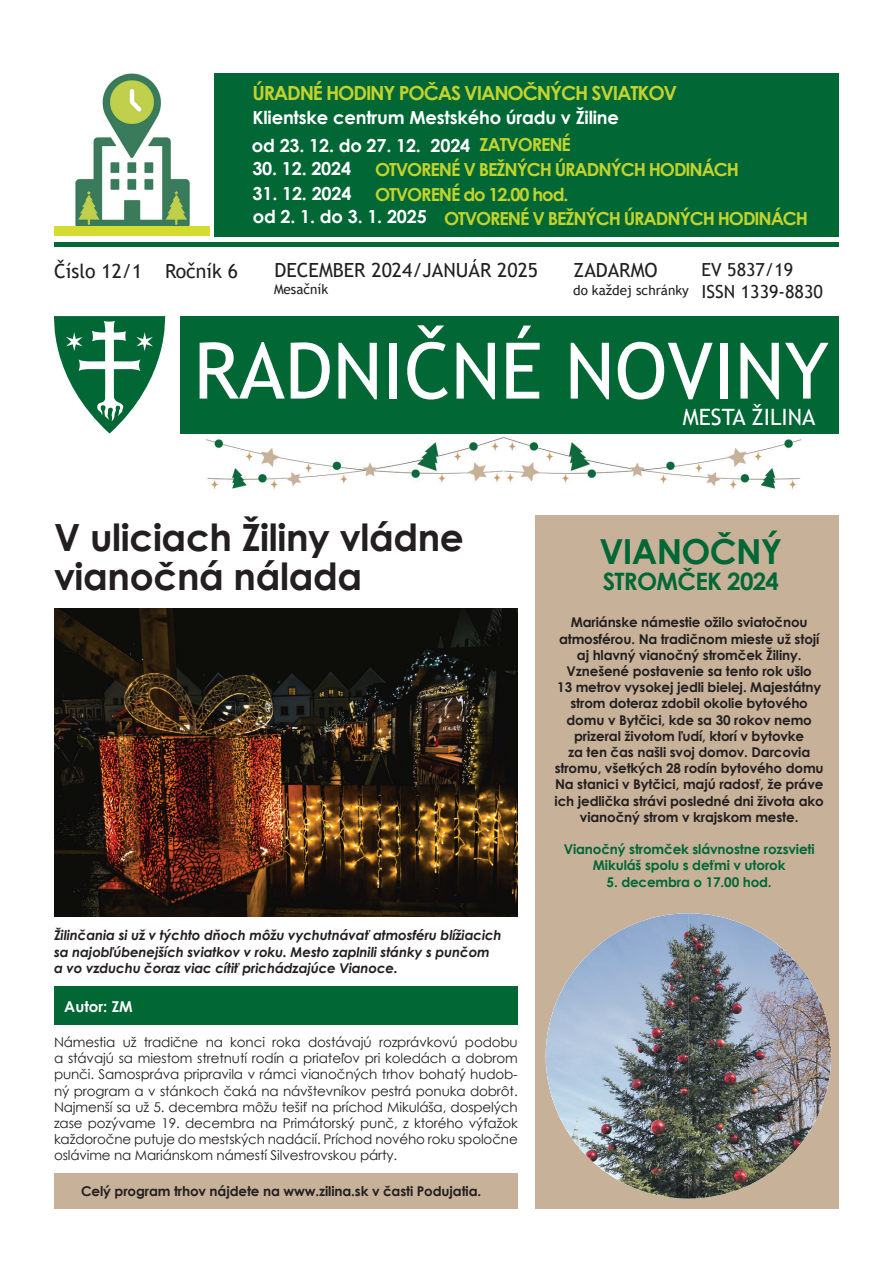
<style>
.page{position:relative;width:893px;height:1263px;background:#fff}
.page>*{position:absolute;margin:0;border:0;box-sizing:border-box;transform-origin:0 0}
.t1{font:78px "Trebuchet MS";color:#fff}
.t2{font:700 37.5px/39px "Century Gothic";letter-spacing:-.01em;color:#231f20}
.t3{font:700 34.5px "Century Gothic";letter-spacing:-.02em;color:#006735}
.t4{font:700 24px "Century Gothic";letter-spacing:-.03em;color:#006735}
.t5{font:22.5px "Trebuchet MS";color:#fff}
.t6{font:19.5px "Trebuchet MS";color:#231f20}
.t7{font:700 19.5px "Century Gothic";letter-spacing:-.06em;color:#c3d32e}
.t8{font:700 18px/23.9px "Century Gothic";letter-spacing:-.06em;color:#c3d32e}
.t9{font:700 18px "Century Gothic";letter-spacing:-.01em;color:#fff}
.t10{font:18px "Trebuchet MS";color:#231f20}
.t11{font:700 15px "Century Gothic";color:#fff}
.t12{font:700 13.5px/16.2px "Century Gothic";letter-spacing:-.01em;color:#231f20;text-align:center}
.t13{font:13.5px/16.2px "Century Gothic";letter-spacing:-.01em;color:#231f20;text-align:justify}
.t14{font:italic 700 13.5px/16.2px "Century Gothic";letter-spacing:-.01em;color:#231f20}
.t15{font:700 13.5px/16.2px "Century Gothic";letter-spacing:-.01em;color:#006735;text-align:center}
.t16{font:13.5px "Trebuchet MS";color:#231f20}
.s1{color:#fff}
</style>
<div class="page">
<div style="left:54px;top:1173px;width:464px;height:36px;background:#c7b299"></div>
<div style="left:536px;top:516px;width:303px;height:693px;background:#c7b299"></div>
<div style="left:180px;top:316px;width:659px;height:118px;background:#006735"></div>
<svg style="left:54px;top:316px;width:112px;height:118px"></svg>
<div style="left:54px;top:242px;width:785px;height:5px;background:#006735"></div>
<img style="left:546px;top:913px;width:285px;height:286px">
<img style="left:54px;top:609px;width:464px;height:308px">
<div style="left:54px;top:986px;width:463px;height:38px;background:#006735"></div>
<div style="left:215px;top:73px;width:624px;height:164px;background:#006735"></div>
<img style="left:54px;top:73px;width:145px;height:154px">
<div style="left:54px;top:227px;width:156px;height:9px;background:#d4dd2f"></div>
<img style="left:206px;top:437px;width:596px;height:53px">
<h3 class="t7" style="left:252px;top:78px;width:426px">ÚRADNÉ HODINY POČAS VIANOČNÝCH SVIATKOV</h3>
<h3 class="t9" style="left:252px;top:131px;width:220px">od 23. 12. do 27. 12. 2024</h3>
<h3 class="t9" style="left:252px;top:154px;width:100px">30. 12. 2024</h3>
<h3 class="t8" style="left:375px;top:157px;width:365px">OTVORENÉ V BEŽNÝCH ÚRADNÝCH HODINÁCH</h3>
<h3 class="t9" style="left:252px;top:104px;width:368px">Klientske centrum Mestského úradu v Žiline</h3>
<h3 class="t8" style="left:479px;top:132px;width:93px">ZATVORENÉ</h3>
<h3 class="t8" style="left:253px;top:182px;width:557px;text-indent:122px">OTVORENÉ do 12.00 hod.<br><span class="s1">od 2. 1. do 3. 1. 2025</span> OTVORENÉ V BEŽNÝCH ÚRADNÝCH HODINÁCH</h3>
<h3 class="t9" style="left:253px;top:180px;width:100px">31. 12. 2024</h3>
<h3 class="t6" style="left:274px;top:258px;width:265px">DECEMBER 2024/JANUÁR 2025</h3>
<h3 class="t10" style="left:702px;top:258px;width:93px">EV 5837/19</h3>
<p class="t16" style="left:274px;top:281px;width:56px">Mesačník</p>
<h3 class="t10" style="left:702px;top:280px;width:123px">ISSN 1339-8830</h3>
<h3 class="t6" style="left:54px;top:258px;width:185px">Číslo 12/1 Ročník 6</h3>
<h3 class="t6" style="left:574px;top:257px;width:86px">ZADARMO</h3>
<p class="t16" style="left:573px;top:281px;width:117px">do každej schránky</p>
<h1 class="t1" style="left:194px;top:322px;width:637px">RADNIČNÉ NOVINY</h1>
<h3 class="t5" style="left:683px;top:403px;width:134px">MESTA ŽILINA</h3>
<h2 class="t2" style="left:54px;top:516px;width:411px">V uliciach Žiliny vládne vianočná nálada</h2>
<p class="t14" style="left:54px;top:927px;width:449px">Žilinčania si už v týchto dňoch môžu vychutnávať atmosféru blížiacich sa najobľúbenejších sviatkov v roku. Mesto zaplnili stánky s punčom a vo vzduchu čoraz viac cítiť prichádzajúce Vianoce.</p>
<p class="t11" style="left:64px;top:995px;width:70px">Autor: ZM</p>
<p class="t13" style="left:54px;top:1034px;width:465px">Námestia už tradične na konci roka dostávajú rozprávkovú podobu a stávajú sa miestom stretnutí rodín a priateľov pri koledách a dobrom punči. Samospráva pripravila v rámci vianočných trhov bohatý hudob&shy;ný program a v stánkoch čaká na návštevníkov pestrá ponuka dobrôt.<br>Najmenší sa už 5. decembra môžu tešiť na príchod Mikuláša, dospelých zase pozývame 19. decembra na Primátorský punč, z ktorého výťažok každoročne putuje do mestských nadácií. Príchod nového roku spoločne oslávime na Mariánskom námestí Silvestrovskou párty.</p>
<p class="t12" style="left:81px;top:1183px;width:402px">Celý program trhov nájdete na www.zilina.sk v časti Podujatia.</p>
<h3 class="t3" style="left:599px;top:525px;width:184px">VIANOČNÝ</h3>
<h3 class="t4" style="left:603px;top:563px;width:178px">STROMČEK 2024</h3>
<p class="t12" style="left:555px;top:614px;width:271px">Mariánske námestie ožilo sviatočnou atmosférou. Na tradičnom mieste už stojí aj hlavný vianočný stromček Žiliny.<br>Vznešené postavenie sa tento rok ušlo<br>13 metrov vysokej jedli bielej. Majestátny strom doteraz zdobil okolie bytového domu v Bytčici, kde sa 30 rokov nemo prizeral životom ľudí, ktorí v bytovke<br>za ten čas našli svoj domov. Darcovia stromu, všetkých 28 rodín bytového domu Na stanici v Bytčici, majú radosť, že práve ich jedlička strávi posledné dni života ako vianočný strom v krajskom meste.</p>
<p class="t15" style="left:564px;top:841px;width:252px">Vianočný stromček slávnostne rozsvieti<br>Mikuláš spolu s deťmi v utorok</p>
<p class="t15" style="left:607px;top:873px;width:167px">5. decembra o 17.00 hod.</p>
</div>
